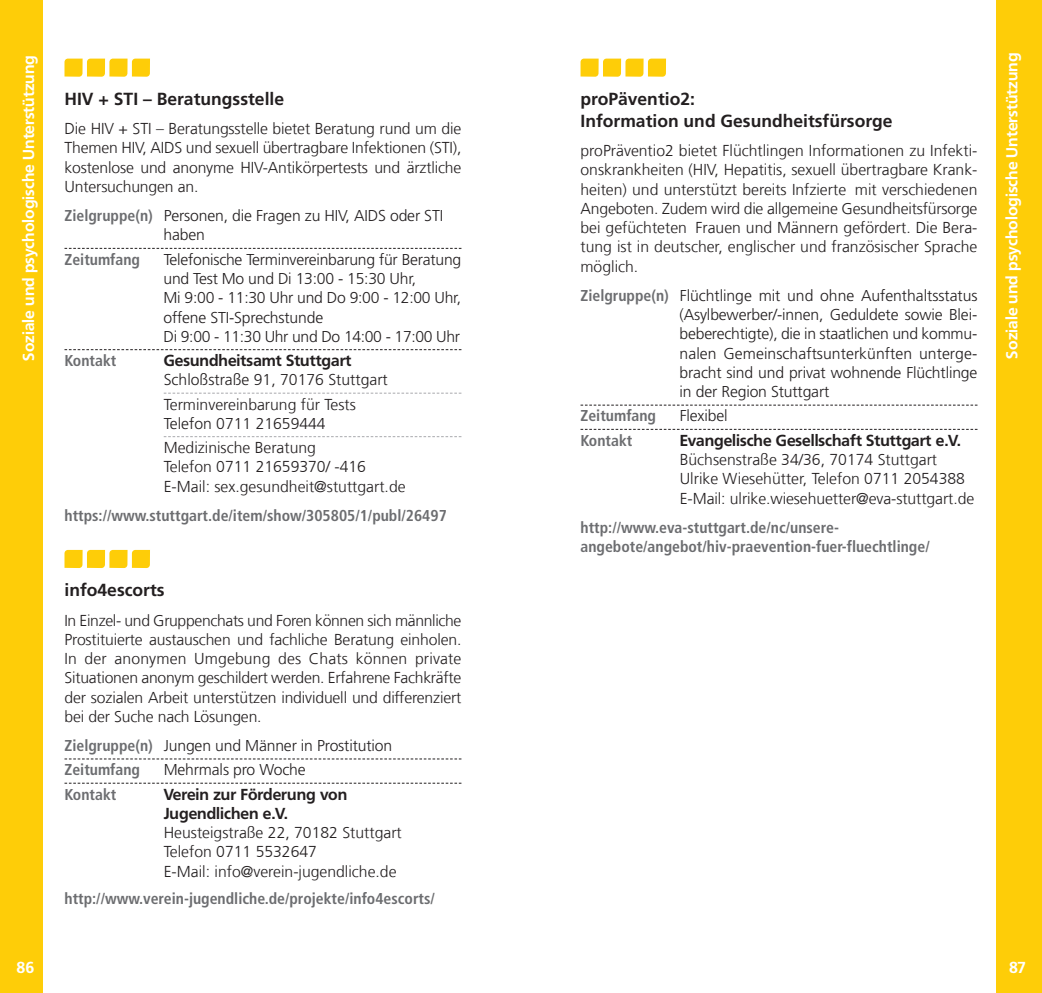
<style>
.page{position:relative;width:1042px;height:993px;background:#fff}
.page>*{position:absolute;margin:0;border:0;box-sizing:border-box;transform-origin:0 0}
.t1{font:700 17.5px/21.9px "Frutiger LT Com";color:#231f20}
.t2{font:300 15.75px/19.2px "Frutiger LT Com";color:#231f20;text-align:justify}
.t3{font:300 15.75px/19.2px "Frutiger";letter-spacing:-.01em;color:#231f20}
.t4{font:700 condensed 15.75px/19.2px "Frutiger LT Com";color:#6c6d70}
.t5{font:700 15.75px/19.2px "Frutiger BQ";color:#231f20}
.t6{font:700 15.75px "Frutiger BQ";color:#fff}
.s1{font-family:"Frutiger LT Com";font-weight:700;font-stretch:condensed;color:#6c6d70}
</style>
<div class="page">
<div style="left:996px;top:0;width:46px;height:992px;background:#fecd08"></div>
<div style="left:0;top:0;width:42px;height:992px;background:#fecd08"></div>
<svg style="left:64px;top:782px;width:397px;height:1px"></svg>
<svg style="left:64px;top:758px;width:397px;height:1px"></svg>
<svg style="left:164px;top:436px;width:297px;height:1px"></svg>
<svg style="left:164px;top:392px;width:297px;height:1px"></svg>
<svg style="left:64px;top:349px;width:397px;height:1px"></svg>
<svg style="left:64px;top:248px;width:397px;height:1px"></svg>
<svg style="left:580px;top:429px;width:397px;height:1px"></svg>
<svg style="left:580px;top:404px;width:397px;height:1px"></svg>
<svg style="left:580px;top:59px;width:86px;height:18px"></svg>
<svg style="left:64px;top:59px;width:86px;height:18px"></svg>
<svg style="left:64px;top:549px;width:86px;height:19px"></svg>
<p class="t6" style="left:20px;top:361px;width:307px;rotate:-90deg">Soziale und psychologische Unterstützung</p>
<p class="t1" style="left:64px;top:88px;width:221px">HIV + STI – Beratungsstelle</p>
<p class="t2" style="left:64px;top:119px;width:398px">Die HIV + STI – Beratungsstelle bietet Beratung rund um die Themen HIV, AIDS und sexuell übertragbare Infektionen (STI), kostenlose und anonyme HIV-Antikörpertests und ärztliche Untersuchungen an.</p>
<p class="t3" style="left:164px;top:206px;width:281px;text-indent:-99px"><span class="s1">Zielgruppe(n)</span> Personen, die Fragen zu HIV, AIDS oder STI haben</p>
<p class="t4" style="left:64px;top:249px;width:77px">Zeitumfang</p>
<p class="t3" style="left:164px;top:249px;width:299px">Telefonische Terminvereinbarung für Beratung und Test Mo und Di 13:00 - 15:30 Uhr,<br>Mi 9:00 - 11:30 Uhr und Do 9:00 - 12:00 Uhr, offene STI-Sprechstunde<br>Di 9:00 - 11:30 Uhr und Do 14:00 - 17:00 Uhr</p>
<p class="t4" style="left:64px;top:351px;width:53px">Kontakt</p>
<p class="t5" style="left:164px;top:351px;width:189px">Gesundheitsamt Stuttgart</p>
<p class="t3" style="left:164px;top:370px;width:226px">Schloßstraße 91, 70176 Stuttgart</p>
<p class="t2" style="left:164px;top:394px;width:194px">Terminvereinbarung für Tests</p>
<p class="t3" style="left:164px;top:413px;width:163px">Telefon 0711 21659444</p>
<p class="t2" style="left:164px;top:438px;width:243px;text-align:left">Medizinische Beratung<br>Telefon 0711 21659370/ -416<br>E-Mail: sex.gesundheit@stuttgart.de</p>
<p class="t4" style="left:64px;top:505px;width:384px">https://www.stuttgart.de/item/show/305805/1/publ/26497</p>
<p class="t1" style="left:64px;top:579px;width:102px">info4escorts</p>
<p class="t2" style="left:64px;top:610px;width:398px">In Einzel- und Gruppenchats und Foren können sich männliche Prostituierte austauschen und fachliche Beratung einholen.<br>In der anonymen Umgebung des Chats können private Situationen anonym geschildert werden. Erfahrene Fachkräfte der sozialen Arbeit unterstützen individuell und differenziert bei der Suche nach Lösungen.</p>
<p class="t3" style="left:64px;top:735px;width:329px"><span class="s1">Zielgruppe(n)</span> Jungen und Männer in Prostitution</p>
<p class="t4" style="left:64px;top:760px;width:77px">Zeitumfang</p>
<p class="t3" style="left:164px;top:760px;width:144px">Mehrmals pro Woche</p>
<p class="t4" style="left:64px;top:784px;width:53px">Kontakt</p>
<p class="t5" style="left:164px;top:784px;width:185px">Verein zur Förderung von<br>Jugendlichen e.V.</p>
<p class="t2" style="left:164px;top:822px;width:240px;text-align:left">Heusteigstraße 22, 70182 Stuttgart<br>Telefon 0711 5532647<br>E-Mail: info@verein-jugendliche.de</p>
<p class="t4" style="left:64px;top:888px;width:372px">http://www.verein-jugendliche.de/projekte/info4escorts/</p>
<p class="t1" style="left:580px;top:88px;width:314px">proPäventio2:<br>Information und Gesundheitsfürsorge</p>
<p class="t2" style="left:580px;top:141px;width:398px">proPräventio2 bietet Flüchtlingen Informationen zu Infekti&shy;onskrankheiten (HIV, Hepatitis, sexuell übertragbare Krank&shy;heiten) und unterstützt bereits Infzierte mit verschiedenen Angeboten. Zudem wird die allgemeine Gesundheitsfürsorge bei gefüchteten Frauen und Männern gefördert. Die Bera&shy;tung ist in deutscher, englischer und französischer Sprache möglich.</p>
<p class="t3" style="left:679px;top:286px;width:299px;text-align:justify;text-indent:-99px"><span class="s1">Zielgruppe(n)</span> Flüchtlinge mit und ohne Aufenthaltsstatus (Asylbewerber/-innen, Geduldete sowie Blei&shy;beberechtigte), die in staatlichen und kommu&shy;nalen Gemeinschaftsunterkünften unterge&shy;bracht sind und privat wohnende Flüchtlinge in der Region Stuttgart</p>
<p class="t4" style="left:580px;top:406px;width:77px">Zeitumfang</p>
<p class="t3" style="left:680px;top:406px;width:49px">Flexibel</p>
<p class="t4" style="left:580px;top:430px;width:53px">Kontakt</p>
<p class="t5" style="left:680px;top:430px;width:282px">Evangelische Gesellschaft Stuttgart e.V.</p>
<p class="t2" style="left:680px;top:450px;width:296px;text-align:left">Büchsenstraße 34/36, 70174 Stuttgart<br>Ulrike Wiesehütter, Telefon 0711 2054388<br>E-Mail: ulrike.wiesehuetter@eva-stuttgart.de</p>
<p class="t4" style="left:580px;top:517px;width:351px">http://www.eva-stuttgart.de/nc/unsere&shy;angebote/angebot/hiv-praevention-fuer-fluechtlinge/</p>
<p class="t6" style="left:1003px;top:358px;width:307px;rotate:-90deg">Soziale und psychologische Unterstützung</p>
<p class="t6" style="left:17px;top:958px;width:19px">86</p>
<p class="t6" style="left:1009px;top:958px;width:19px">87</p>
</div>
